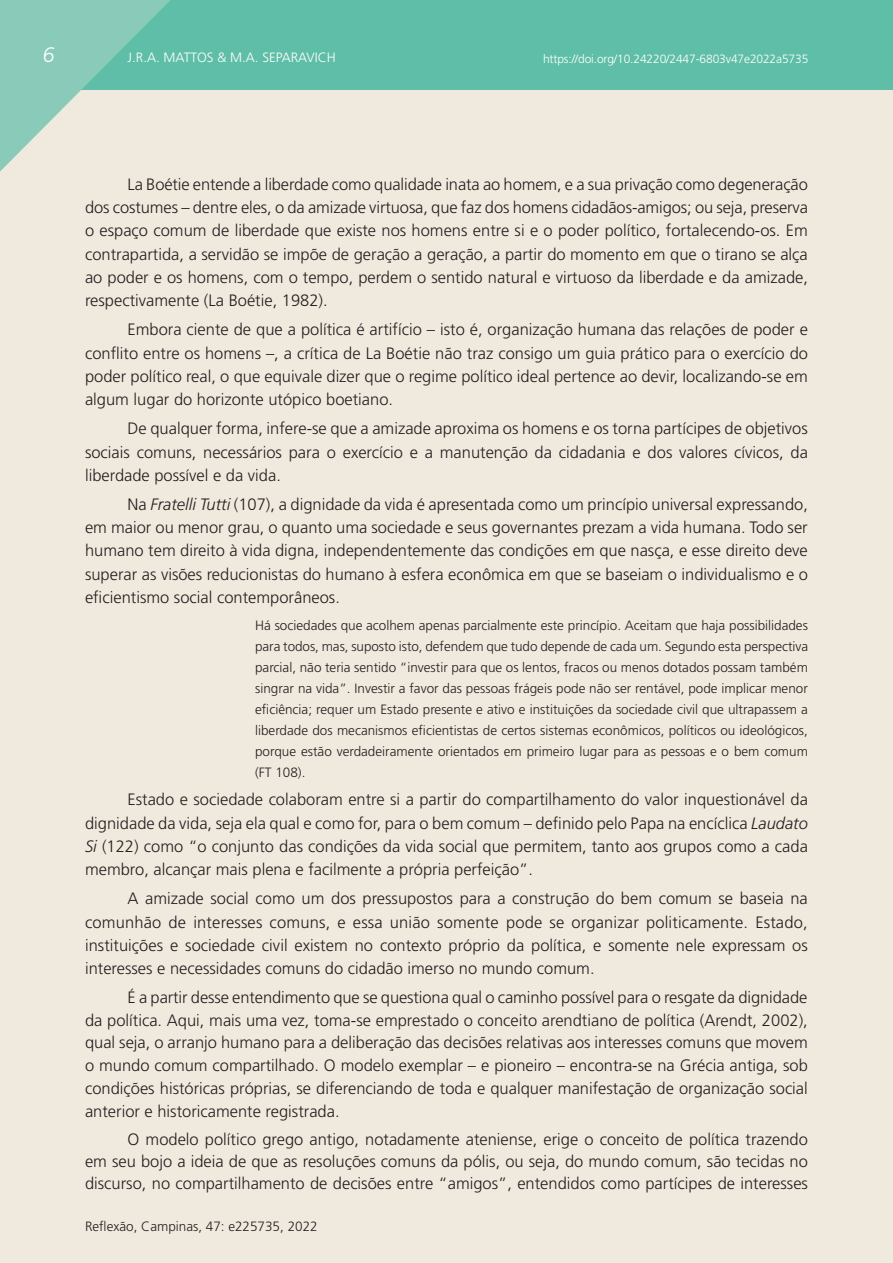
<style>
.page{position:relative;width:893px;height:1263px;background:#fff}
.page>*{position:absolute;margin:0;border:0;box-sizing:border-box;transform-origin:0 0}
.t1{font:italic 300 21px "Frutiger";color:#fff}
.P1{font:300 16.5px/23.2px "Frutiger";color:#231f20;text-align:justify}
.P1a{font:300 13.5px/21px "Frutiger";color:#231f20;text-align:justify}
.t2{font:300 13.5px "Frutiger";color:#fff}
.t3{font:300 12px "Frutiger";letter-spacing:-.01em;color:#fff}
.s1{font-style:italic}
</style>
<div class="page">
<div style="left:0;top:89px;width:893px;height:1174px;background:#f0eade"></div>
<div style="left:0;top:0;width:893px;height:89px;background:#5fbea7"></div>
<svg style="left:0;top:0;width:174px;height:173px;background:#a9d4c4"></svg>
<p class="t1" style="left:43px;top:43px;width:13px">6</p>
<p class="t2" style="left:128px;top:50px;width:210px">J.R.A. MATTOS &amp; M.A. SEPARAVICH</p>
<p class="t3" style="left:543px;top:52px;width:267px">https://doi.org/10.24220/2447-6803v47e2022a5735</p>
<p class="P1" style="left:85px;top:173px;width:725px;text-indent:43px">La Boétie entende a liberdade como qualidade inata ao homem, e a sua privação como degeneração dos costumes – dentre eles, o da amizade virtuosa, que faz dos homens cidadãos-amigos; ou seja, preserva o espaço comum de liberdade que existe nos homens entre si e o poder político, fortalecendo-os. Em contrapartida, a servidão se impõe de geração a geração, a partir do momento em que o tirano se alça ao poder e os homens, com o tempo, perdem o sentido natural e virtuoso da liberdade e da amizade, respectivamente (La Boétie, 1982).</p>
<p class="P1" style="left:85px;top:318px;width:724px;text-indent:43px">Embora ciente de que a política é artifício – isto é, organização humana das relações de poder e conflito entre os homens –, a crítica de La Boétie não traz consigo um guia prático para o exercício do poder político real, o que equivale dizer que o regime político ideal pertence ao devir, localizando-se em algum lugar do horizonte utópico boetiano.</p>
<p class="P1" style="left:85px;top:417px;width:724px;text-indent:43px">De qualquer forma, infere-se que a amizade aproxima os homens e os torna partícipes de objetivos sociais comuns, necessários para o exercício e a manutenção da cidadania e dos valores cívicos, da liberdade possível e da vida.</p>
<p class="P1" style="left:85px;top:493px;width:724px;text-indent:43px">Na <span class="s1">Fratelli Tutti</span> (107), a dignidade da vida é apresentada como um princípio universal expressando, em maior ou menor grau, o quanto uma sociedade e seus governantes prezam a vida humana. Todo ser humano tem direito à vida digna, independentemente das condições em que nasça, e esse direito deve superar as visões reducionistas do humano à esfera econômica em que se baseiam o individualismo e o eficientismo social contemporâneos.</p>
<p class="P1a" style="left:255px;top:615px;width:554px">Há sociedades que acolhem apenas parcialmente este princípio. Aceitam que haja possibilidades para todos, mas, suposto isto, defendem que tudo depende de cada um. Segundo esta perspectiva parcial, não teria sentido “investir para que os lentos, fracos ou menos dotados possam também singrar na vida”. Investir a favor das pessoas frágeis pode não ser rentável, pode implicar menor eficiência; requer um Estado presente e ativo e instituições da sociedade civil que ultrapassem a liberdade dos mecanismos eficientistas de certos sistemas econômicos, políticos ou ideológicos, porque estão verdadeiramente orientados em primeiro lugar para as pessoas e o bem comum (FT 108).</p>
<p class="P1" style="left:85px;top:788px;width:724px;text-indent:43px">Estado e sociedade colaboram entre si a partir do compartilhamento do valor inquestionável da dignidade da vida, seja ela qual e como for, para o bem comum – definido pelo Papa na encíclica <span class="s1">Laudato Si</span> (122) como “o conjunto das condições da vida social que permitem, tanto aos grupos como a cada membro, alcançar mais plena e facilmente a própria perfeição”.</p>
<p class="P1" style="left:85px;top:887px;width:724px;text-indent:43px">A amizade social como um dos pressupostos para a construção do bem comum se baseia na comunhão de interesses comuns, e essa união somente pode se organizar politicamente. Estado, instituições e sociedade civil existem no contexto próprio da política, e somente nele expressam os interesses e necessidades comuns do cidadão imerso no mundo comum.</p>
<p class="P1" style="left:85px;top:986px;width:724px;line-height:22.8px;text-indent:43px">É a partir desse entendimento que se questiona qual o caminho possível para o resgate da dignidade da política. Aqui, mais uma vez, toma-se emprestado o conceito arendtiano de política (Arendt, 2002), qual seja, o arranjo humano para a deliberação das decisões relativas aos interesses comuns que movem o mundo comum compartilhado. O modelo exemplar – e pioneiro – encontra-se na Grécia antiga, sob condições históricas próprias, se diferenciando de toda e qualquer manifestação de organização social anterior e historicamente registrada.</p>
<p class="P1" style="left:85px;top:1129px;width:724px;line-height:21.8px;text-indent:43px">O modelo político grego antigo, notadamente ateniense, erige o conceito de política trazendo em seu bojo a ideia de que as resoluções comuns da pólis, ou seja, do mundo comum, são tecidas no discurso, no compartilhamento de decisões entre “amigos”, entendidos como partícipes de interesses</p>
<p class="P1a" style="left:85px;top:1215px;width:234px">Reflexão, Campinas, 47: e225735, 2022</p>
</div>
